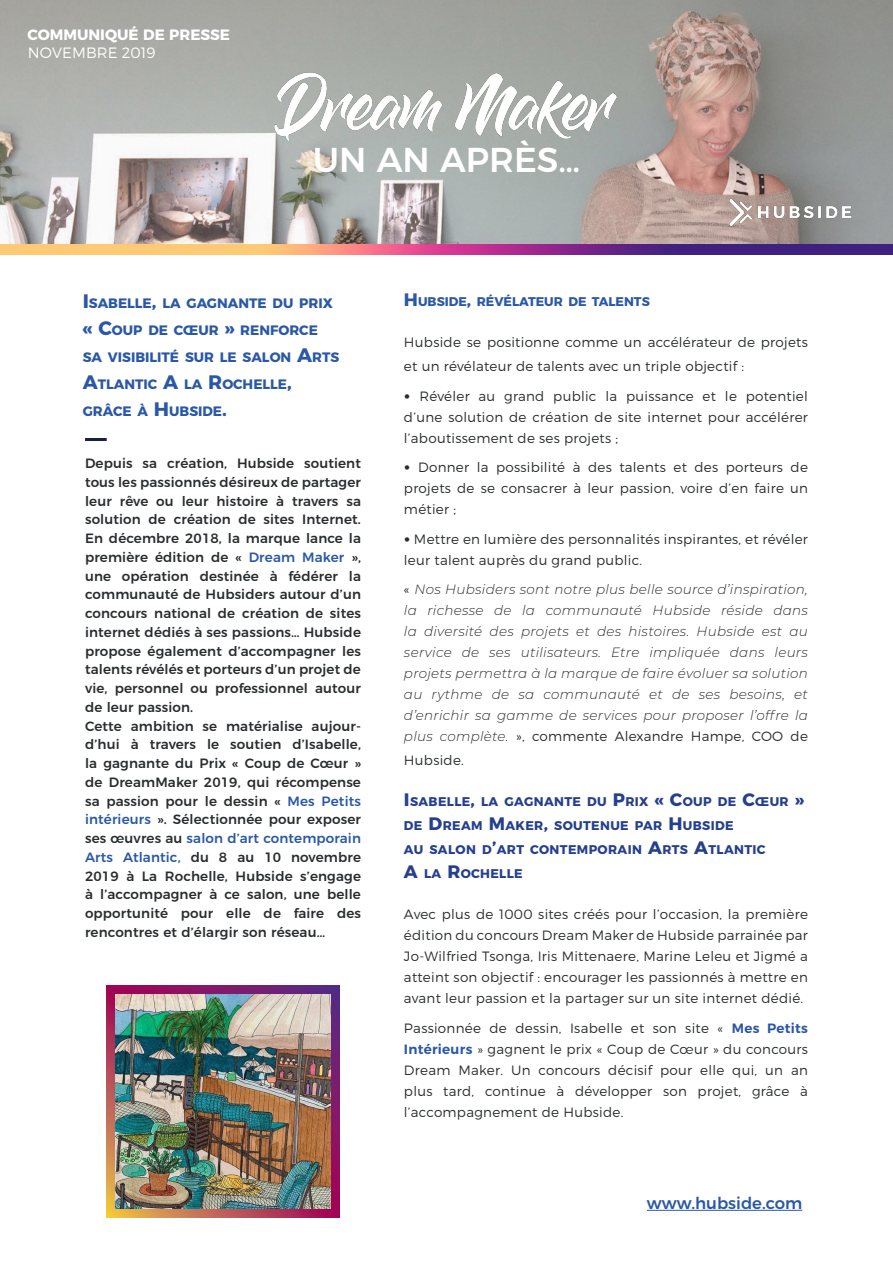
<style>
.page{position:relative;width:893px;height:1263px;background:#fff}
.page>*{position:absolute;margin:0;border:0;box-sizing:border-box;transform-origin:0 0}
.t1{font:500 34.5px "Montserrat";color:#fff}
.t2{font:500 16.5px "Montserrat";color:#2a58a7}
.t3{font:700 15px "Montserrat";color:#fff}
.t4{font:300 15px "Montserrat";letter-spacing:.01em;color:#fff}
.t5{font:700 13.65px/27px "Montserrat";color:#2a58a7}
.t6{font:300 13.5px/21px "Montserrat";letter-spacing:.02em;color:#2a2d2f;text-align:justify}
.t7{font:500 13.5px/18.8px "Montserrat";letter-spacing:.01em;color:#2a2d2f;text-align:justify}
.t8{font:italic 300 13.5px/21px "Montserrat";letter-spacing:.02em;color:#2a2d2f;text-align:justify}
.t9{font:700 12.6px/24px "Montserrat";letter-spacing:.03em;color:#253f8e}
.t10{font:700 12.6px "Montserrat";color:#2a58a7}
.s1{font-size:19.5px}
.s2{color:#2a58a7}
.s3{font-size:18px}
.s4{font-family:"DIN";font-weight:700}
.s5{font-style:normal}
.s6{font-weight:600;color:#2a58a7}
</style>
<div class="page">
<img style="left:0;top:0;width:893px;height:244px">
<hr style="left:85px;top:438px;width:22px;height:3px;background:#19204e">
<hr style="left:647px;top:1210px;width:155px;height:1px;background:#2a58a7">
<img style="left:728px;top:198px;width:125px;height:29px">
<img style="left:265px;top:66px;width:362px;height:81px">
<svg style="left:107px;top:985px;width:233px;height:232px"></svg>
<img style="left:116px;top:994px;width:215px;height:214px">
<img style="left:0;top:244px;width:893px;height:10px">
<p class="t3" style="left:28px;top:23px;width:204px">COMMUNIQUÉ DE PRESSE</p>
<p class="t4" style="left:28px;top:44px;width:129px">NOVEMBRE 2019</p>
<p class="t1" style="left:313px;top:132px;width:269px">UN AN APRÈS…</p>
<p class="t5" style="left:83px;top:288px;width:258px"><span class="s1">I</span> SABELLE<span class="s1">,</span> LA GAGNANTE DU PRIX <span class="s1">« C</span>OUP DE CŒUR <span class="s1">»</span> RENFORCE<br>SA VISIBILITÉ SUR LE SALON <span class="s1">A</span>RTS<br><span class="s1">A</span>TLANTIC <span class="s1">A</span> LA <span class="s1">R</span>OCH ELLE<span class="s1">,<br></span>GRÂCE À <span class="s1">H</span>UBSIDE<span class="s1">.</span></p>
<p class="t7" style="left:85px;top:453px;width:277px">Depuis sa création, Hubside soutient tous les passionnés désireux de partager leur rêve ou leur histoire à travers sa solution de création de sites Internet.<br>En décembre 2018, la marque lance la première édition de « <span class="s2">Dream Maker</span> », une opération destinée à fédérer la communauté de Hubsiders autour d’un concours national de création de sites internet dédiés à ses passions… Hubside propose également d’accompagner les talents révélés et porteurs d’un projet de vie, personnel ou professionnel autour de leur passion.</p>
<p class="t7" style="left:85px;top:715px;width:277px">Cette ambition se matérialise aujour&shy;d’hui à travers le soutien d’Isabelle, la gagnante du Prix « Coup de Cœur » de DreamMaker 2019, qui récompense sa passion pour le dessin « <span class="s2">Mes Petits intérieurs</span> ». Sélectionnée pour exposer ses œuvres au <span class="s2">salon d’art contemporain Arts Atlantic,</span> du 8 au 10 novembre 2019 à La Rochelle, Hubside s’engage à l’accompagner à ce salon, une belle opportunité pour elle de faire des rencontres et d’élargir son réseau…</p>
<p class="t10" style="left:404px;top:291px;width:247px"><span class="s3">H</span>UBSIDE<span class="s3">,</span> RÉVÉLATEUR DE TALENTS</p>
<p class="t6" style="left:404px;top:330px;width:405px;line-height:24px">Hubside se positionne comme un accélérateur de projets et un révélateur de talents avec un triple objectif :</p>
<p class="t6" style="left:404px;top:385px;width:405px"><span class="s4">•</span> Révéler au grand public la puissance et le potentiel d’une solution de création de site internet pour accélérer l’aboutissement de ses projets ;</p>
<p class="t6" style="left:404px;top:457px;width:405px"><span class="s4">•</span> Donner la possibilité à des talents et des porteurs de projets de se consacrer à leur passion, voire d’en faire un métier ;</p>
<p class="t6" style="left:404px;top:528px;width:405px"><span class="s4">•</span> Mettre en lumière des personnalités inspirantes, et révéler leur talent auprès du grand public.</p>
<p class="t8" style="left:404px;top:579px;width:405px"><span class="s5">«</span> Nos Hubsiders sont notre plus belle source d’inspiration, la richesse de la communauté Hubside réside dans la diversité des projets et des histoires. Hubside est au service de ses utilisateurs. Etre impliquée dans leurs projets permettra à la marque de faire évoluer sa solution au rythme de sa communauté et de ses besoins, et d’enrichir sa gamme de services pour proposer l’offre la plus complète. <span class="s5">», commente Alexandre Hampe, COO de</span></p>
<p class="t6" style="left:404px;top:750px;width:61px">Hubside.</p>
<p class="t9" style="left:404px;top:789px;width:402px"><span class="s3">I</span> SABELLE<span class="s3">,</span> LA GAGNANTE DU <span class="s3">P</span>RIX <span class="s3">« C</span>OUP DE <span class="s3">C</span>ŒUR <span class="s3">» </span>DE <span class="s3">D</span>REAM <span class="s3">M</span>AKER<span class="s3">,</span> SOUTENUE PAR <span class="s3">H</span>UBSIDE<br>AU SALON D<span class="s3">’</span>ART CONTEMPORAIN <span class="s3">A</span>RTS <span class="s3">A</span>TLANTIC<br><span class="s3">A</span> LA <span class="s3">R</span>OCH ELLE</p>
<p class="t6" style="left:404px;top:904px;width:405px">Avec plus de 1000 sites créés pour l’occasion, la première édition du concours Dream Maker de Hubside parrainée par Jo-Wilfried Tsonga, Iris Mittenaere, Marine Leleu et Jigmé a atteint son objectif : encourager les passionnés à mettre en avant leur passion et la partager sur un site internet dédié.</p>
<p class="t6" style="left:404px;top:1017px;width:405px">Passionnée de dessin, Isabelle et son site « <span class="s6">Mes Petits Intérieurs</span> » gagnent le prix « Coup de Cœur » du concours Dream Maker. Un concours décisif pour elle qui, un an plus tard, continue à développer son projet, grâce à l’accompagnement de Hubside.</p>
<p class="t2" style="left:647px;top:1189px;width:157px">www.hubside.com</p>
</div>
